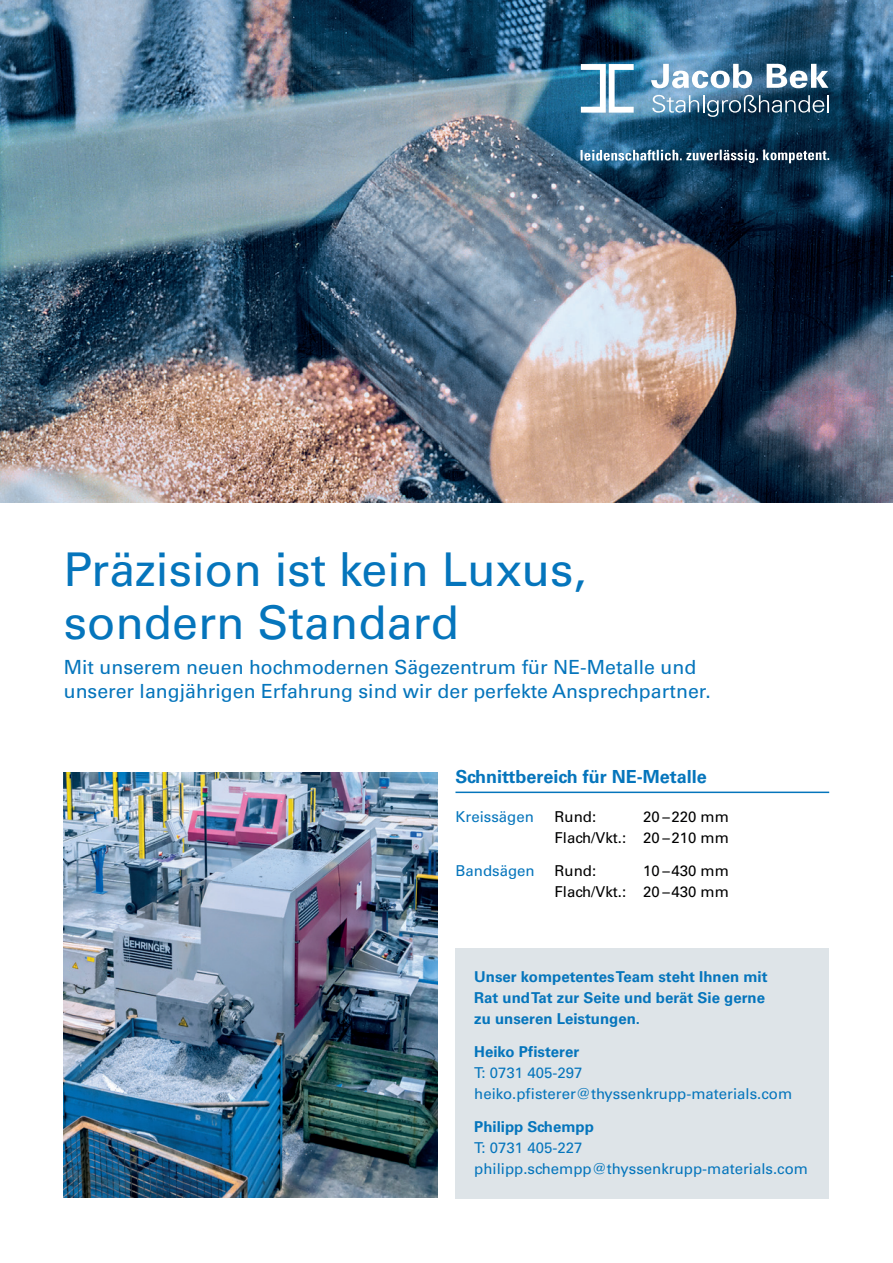
<style>
.page{position:relative;width:893px;height:1263px;background:#fff}
.page>*{position:absolute;margin:0;border:0;box-sizing:border-box;transform-origin:0 0}
.t1{font:46.5px/52.5px "Univers";color:#0575bc}
.t2{font:19.5px/23.4px "Univers";color:#0575bc}
.t3{font:700 18px "Univers";color:#0575bc}
.t4{font:15px/21px "Univers";color:#0575bc}
.t5{font:700 15px/21px "Univers";color:#0575bc}
.t6{font:15px/21px "Univers";color:#000001;text-align:right}
</style>
<div class="page">
<div style="left:455px;top:949px;width:374px;height:250px;background:#dee4e8"></div>
<img style="left:64px;top:772px;width:373px;height:426px">
<hr style="left:455px;top:791px;width:374px;height:2px;background:#0575bc">
<img style="left:0;top:0;width:893px;height:502px">
<svg style="left:580px;top:150px;width:249px;height:13px"></svg>
<svg style="left:581px;top:64px;width:53px;height:49px"></svg>
<svg style="left:651px;top:64px;width:101px;height:24px"></svg>
<svg style="left:767px;top:64px;width:61px;height:24px"></svg>
<svg style="left:652px;top:95px;width:177px;height:22px"></svg>
<h1 class="t1" style="left:64px;top:544px;width:524px">Präzision ist kein Luxus, sondern Standard</h1>
<h2 class="t2" style="left:64px;top:656px;width:648px">Mit unserem neuen hochmodernen Sägezentrum für NE-Metalle und unserer langjährigen Erfahrung sind wir der perfekte Ansprechpartner.</h2>
<p class="t3" style="left:455px;top:766px;width:253px">Schnittbereich für NE-Metalle</p>
<p class="t4" style="left:455px;top:806px;width:80px">Kreissägen</p>
<p class="t6" style="left:554px;top:806px;width:43px">Rund:</p>
<p class="t6" style="left:554px;top:806px;width:176px">20 –220 mm<br>Flach/Vkt.: 20 –210 mm</p>
<p class="t4" style="left:455px;top:860px;width:81px">Bandsägen</p>
<p class="t6" style="left:554px;top:860px;width:43px">Rund:</p>
<p class="t6" style="left:554px;top:860px;width:176px">10 –430 mm<br>Flach/Vkt.: 20 –430 mm</p>
<p class="t5" style="left:474px;top:966px;width:295px">Unser kompetentes Team steht Ihnen mit<br>Rat und Tat zur Seite und berät Sie gerne zu unseren Leistungen.</p>
<p class="t5" style="left:474px;top:1041px;width:107px">Heiko Pfisterer</p>
<p class="t4" style="left:474px;top:1062px;width:319px">T: 0731 405-297 heiko.pfisterer@thyssenkrupp-materials.com</p>
<p class="t5" style="left:474px;top:1116px;width:121px">Philipp Schempp</p>
<p class="t4" style="left:474px;top:1137px;width:335px">T: 0731 405-227 philipp.schempp@thyssenkrupp-materials.com</p>
</div>
